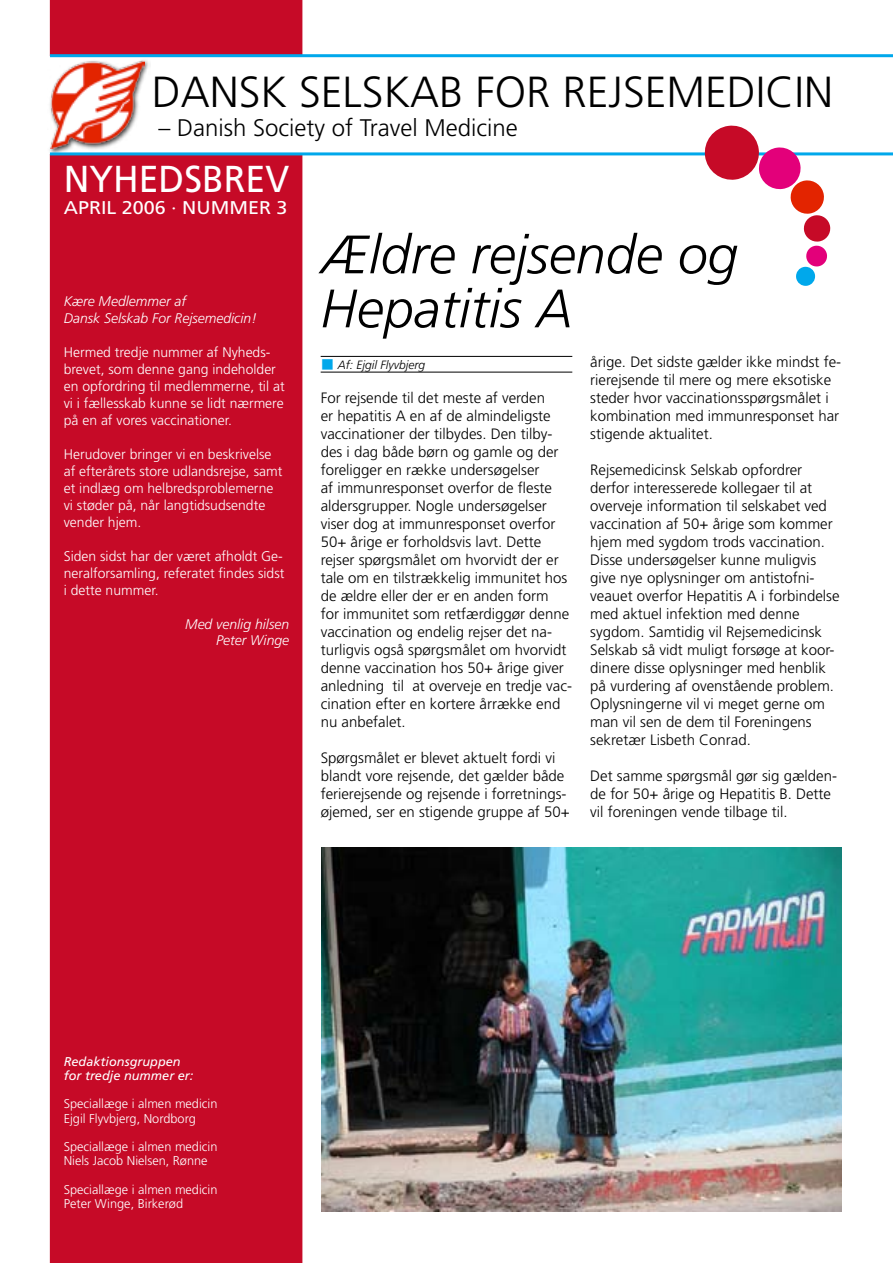
<style>
.page{position:relative;width:893px;height:1263px;background:#fff}
.page>*{position:absolute;margin:0;border:0;box-sizing:border-box;transform-origin:0 0}
.t1{font:italic 300 54px/54px "Frutiger";color:#000}
.t2{font:300 43.5px "Frutiger";color:#000}
.t3{font:37.5px "Frutiger";color:#fff;scale:.95 1}
.t4{font:300 24px "Frutiger";color:#000}
.t5{font:18.45px "Frutiger";color:#fff;scale:1.07 1}
.t6{font:300 15px/18px "Frutiger";color:#000}
.t7{font:300 13.95px/17px "Frutiger";color:#fff}
.t8{font:italic 300 13.95px/17px "Frutiger";color:#fff}
.t9{font:300 12.75px/14.2px "Frutiger";color:#fff}
.t10{font:italic 12.75px/14.2px "Frutiger";color:#fff}
.t11{font:italic 300 12px "Frutiger";color:#000}
.s1{color:#00a8eb}
</style>
<div class="page">
<div style="left:50px;top:0;width:252px;height:1263px;background:#c60a27"></div>
<div style="left:48px;top:56px;width:357px;height:98px;background:#fff"></div>
<div style="left:48px;top:58px;width:103px;height:97px;background:#000;opacity:.75"></div>
<img style="left:50px;top:60px;width:94px;height:89px">
<hr style="left:50px;top:54px;width:843px;height:3px;background:#00a8eb">
<hr style="left:50px;top:152px;width:843px;height:3px;background:#00a8eb">
<hr style="left:321px;top:356px;width:251px;height:1px;background:#000">
<hr style="left:321px;top:372px;width:251px;height:1px;background:#000">
<svg style="left:703px;top:125px;width:128px;height:161px"></svg>
<img style="left:321px;top:847px;width:521px;height:365px">
<h2 class="t2" style="left:152px;top:68px;width:683px">Dansk Selskab for Rejsemedicin</h2>
<h3 class="t4" style="left:159px;top:114px;width:361px">– Danish Society of Travel Medicine</h3>
<h3 class="t3" style="left:64px;top:157px;width:239px">NYHEDSBREV</h3>
<p class="t5" style="left:64px;top:197px;width:211px">APRIL 2006 · NUMMER 3</p>
<p class="t8" style="left:64px;top:293px;width:194px">Kære Medlemmer af<br>Dansk Selskab For Rejsemedicin!</p>
<p class="t7" style="left:64px;top:344px;width:222px">Hermed tredje nummer af Nyheds&shy;brevet, som denne gang indeholder en opfordring til medlemmerne, til at vi i fællesskab kunne se lidt nærmere på en af vores vaccinationer.</p>
<p class="t7" style="left:64px;top:446px;width:220px">Herudover bringer vi en beskrivelse af efterårets store udlandsrejse, samt et indlæg om helbredsproblemerne vi støder på, når langtidsudsendte vender hjem.</p>
<p class="t7" style="left:64px;top:548px;width:222px;text-align:justify">Siden sidst har der været afholdt Ge&shy;neralforsamling, referatet findes sidst i dette nummer.</p>
<p class="t8" style="left:185px;top:615px;width:105px;text-align:right">Med venlig hilsen<br>Peter Winge</p>
<h1 class="t1" style="left:321px;top:228px;width:419px">Ældre rejsende og<br>Hepatitis A</h1>
<p class="t11" style="left:321px;top:358px;width:106px"><span class="s1">■</span> Af: Ejgil Flyvbjerg</p>
<p class="t6" style="left:321px;top:389px;width:253px">For rejsende til det meste af verden<br>er hepatitis A en af de almindeligste vaccinationer der tilbydes. Den tilby&shy;des i dag både børn og gamle og der foreligger en række undersøgelser<br>af immunresponset overfor de fleste aldersgrupper. Nogle undersøgelser viser dog at immunresponset overfor 50+ årige er forholdsvis lavt. Dette rejser spørgsmålet om hvorvidt der er tale om en tilstrækkelig immunitet hos de ældre eller der er en anden form<br>for immunitet som retfærdiggør denne vaccination og endelig rejser det na&shy;turligvis også spørgsmålet om hvorvidt denne vaccination hos 50+ årige giver anledning til at overveje en tredje vac&shy;cination efter en kortere årrække end nu anbefalet.</p>
<p class="t6" style="left:321px;top:749px;width:251px">Spørgsmålet er blevet aktuelt fordi vi blandt vore rejsende, det gælder både ferierejsende og rejsende i forretnings&shy;øjemed, ser en stigende gruppe af 50+</p>
<p class="t6" style="left:590px;top:353px;width:252px">årige. Det sidste gælder ikke mindst fe&shy;rierejsende til mere og mere eksotiske steder hvor vaccinationsspørgsmålet i kombination med immunresponset har stigende aktualitet.</p>
<p class="t6" style="left:590px;top:461px;width:251px">Rejsemedicinsk Selskab opfordrer derfor interesserede kollegaer til at overveje information til selskabet ved vaccination af 50+ årige som kommer hjem med sygdom trods vaccination.<br>Disse undersøgelser kunne muligvis give nye oplysninger om antistofni&shy;veauet overfor Hepatitis A i forbindelse med aktuel infektion med denne sygdom. Samtidig vil Rejsemedicinsk Selskab så vidt muligt forsøge at koor&shy;dinere disse oplysninger med henblik på vurdering af ovenstående problem.<br>Oplysningerne vil vi meget gerne om man vil sen de dem til Foreningens sekretær Lisbeth C onrad.</p>
<p class="t6" style="left:590px;top:767px;width:248px">Det samme spørgsmål gør sig gælden&shy;de for 50+ årige og Hepatitis B. Dette vil foreningen vende tilbage til.</p>
<p class="t10" style="left:64px;top:1054px;width:131px">Redaktionsgruppen for tredje nummer er:</p>
<p class="t9" style="left:64px;top:1097px;width:155px">Speciallæge i almen medicin<br>Ejgil Flyvbjerg, Nordborg</p>
<p class="t9" style="left:64px;top:1140px;width:155px">Speciallæge i almen medicin<br>Niels Jacob Nielsen, Rønne</p>
<p class="t9" style="left:64px;top:1182px;width:155px">Speciallæge i almen medicin<br>Peter Winge, Birkerød</p>
</div>
